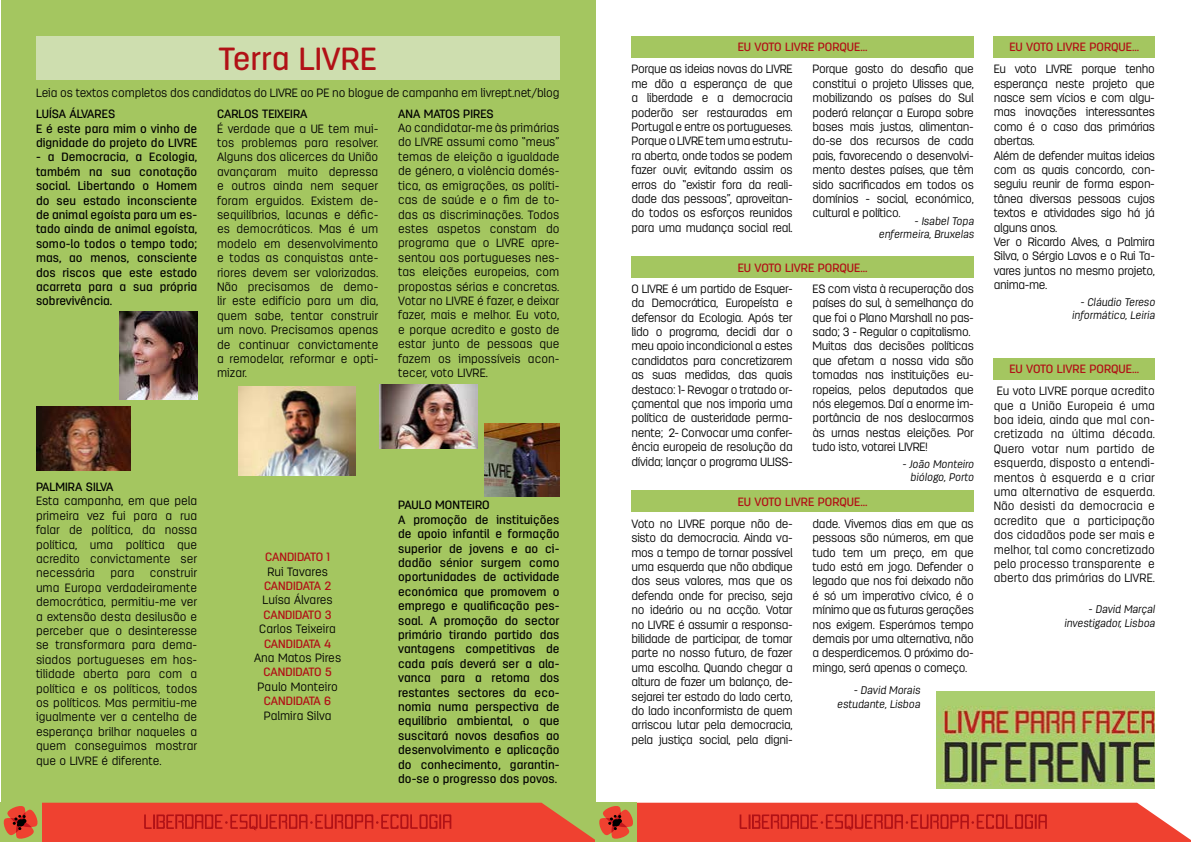
<style>
.page{position:relative;width:1191px;height:842px;background:#fff}
.page>*{position:absolute;margin:0;border:0;box-sizing:border-box;transform-origin:0 0}
.t1{font:500 32px "Antartida Rounded";color:#b11116}
.t2{font:300 12px/14.4px "Antartida Rounded";letter-spacing:-.03em;color:#000;text-align:justify}
.t3{font:500 12px/14.4px "Antartida Rounded";color:#000}
.t4{font:500 12px "Antartida Rounded";color:#b11116}
.t5{font:300 12px "Antartida Rounded";letter-spacing:-.01em;color:#000}
.t6{font:300 12px "Antartida Rounded";color:#000}
.t7{font:italic 300 11px/13.2px "Antartida Rounded";color:#000;text-align:right}
</style>
<div class="page">
<div style="left:0;top:1px;width:595px;height:841px;background:#a4c660"></div>
<div style="left:36px;top:36px;width:523px;height:43px;background:#cedeaf"></div>
<div style="left:631px;top:490px;width:343px;height:22px;background:#a4c660"></div>
<div style="left:631px;top:36px;width:343px;height:21px;background:#a4c660"></div>
<div style="left:631px;top:256px;width:343px;height:22px;background:#a4c660"></div>
<svg style="left:3px;top:803px;width:1188px;height:39px;background:#e44834"></svg>
<div style="left:993px;top:36px;width:162px;height:21px;background:#a4c660"></div>
<div style="left:993px;top:358px;width:162px;height:21px;background:#a4c660"></div>
<img style="left:119px;top:312px;width:78px;height:88px">
<img style="left:36px;top:407px;width:95px;height:64px">
<img style="left:238px;top:387px;width:118px;height:88px">
<img style="left:380px;top:385px;width:97px;height:64px">
<img style="left:485px;top:423px;width:74px;height:74px">
<img style="left:936px;top:692px;width:219px;height:96px">
<h1 class="t1" style="left:219px;top:41px;width:160px">Terra LIVRE</h1>
<p class="t5" style="left:36px;top:86px;width:525px">Leia os textos completos dos candidatos do LIVRE ao PE no blogue de campanha em livrept.net/blog</p>
<p class="t3" style="left:36px;top:107px;width:163px">LUÍSA ÁLVARES<br>E é este para mim o vinho de dignidade do projeto do LIVRE</p>
<p class="t3" style="left:36px;top:150px;width:163px;text-align:justify">- a Democracia, a Ecologia, também na sua conotação social. Libertando o Homem do seu estado inconsciente de animal egoísta para um es&shy;tado ainda de animal egoísta, somo-lo todos o tempo todo; mas, ao menos, consciente dos riscos que este estado acarreta para a sua própria sobrevivência.</p>
<p class="t3" style="left:398px;top:106px;width:97px">ANA MATOS PIRES</p>
<p class="t2" style="left:398px;top:121px;width:163px">Ao candidatar-me às primárias do LIVRE assumi como “meus” temas de eleição a igualdade de género, a violência domés&shy;tica, as emigrações, as políti&shy;cas de saúde e o fim de to&shy;das as discriminações. Todos estes aspetos constam do programa que o LIVRE apre&shy;sentou aos portugueses nes&shy;tas eleições europeias, com propostas sérias e concretas.<br>Votar no LIVRE é fazer, e deixar fazer, mais e melhor. Eu voto, e porque acredito e gosto de estar junto de pessoas que fazem os impossíveis acon&shy;tecer, voto LIVRE.</p>
<p class="t3" style="left:217px;top:107px;width:92px">CARLOS TEIXEIRA</p>
<p class="t2" style="left:217px;top:121px;width:163px">É verdade que a UE tem mui&shy;tos problemas para resolver.<br>Alguns dos alicerces da União avançaram muito depressa e outros ainda nem sequer foram erguidos. Existem de&shy;sequilíbrios, lacunas e défic&shy;es democráticos. Mas é um modelo em desenvolvimento e todas as conquistas ante&shy;riores devem ser valorizadas.<br>Não precisamos de demo&shy;lir este edifício para um dia, quem sabe, tentar construir um novo. Precisamos apenas de continuar convictamente a remodelar, reformar e opti&shy;mizar.</p>
<p class="t3" style="left:36px;top:480px;width:79px">PALMIRA SILVA</p>
<p class="t2" style="left:36px;top:494px;width:163px">Esta campanha, em que pela primeira vez fui para a rua falar de política, da nossa política, uma política que acredito convictamente ser necessária</p>
<p class="t2" style="left:36px;top:566px;width:163px;text-indent:114px">construir uma Europa verdadeiramente democrática, permitiu-me ver a extensão desta desilusão e perceber que o desinteresse se transformara para dema&shy;siados portugueses em hos&shy;tilidade aberta para com a política e os políticos, todos os políticos. Mas permitiu-me igualmente ver a centelha de esperança brilhar naqueles a quem conseguimos mostrar que o LIVRE é diferente.</p>
<p class="t2" style="left:110px;top:566px;width:26px">para</p>
<p class="t4" style="left:265px;top:550px;width:66px">CANDIDATO 1</p>
<p class="t6" style="left:267px;top:565px;width:62px">Rui Tavares</p>
<p class="t4" style="left:264px;top:579px;width:69px">CANDIDATA 2</p>
<p class="t6" style="left:262px;top:593px;width:72px">Luísa Álvares</p>
<p class="t4" style="left:263px;top:608px;width:70px">CANDIDATO 3</p>
<p class="t6" style="left:259px;top:622px;width:78px">Carlos Teixeira</p>
<p class="t4" style="left:264px;top:637px;width:69px">CANDIDATA 4</p>
<p class="t6" style="left:254px;top:651px;width:89px">Ana Matos Pires</p>
<p class="t4" style="left:264px;top:665px;width:70px">CANDIDATO 5</p>
<p class="t6" style="left:258px;top:680px;width:82px">Paulo Monteiro</p>
<p class="t4" style="left:264px;top:694px;width:69px">CANDIDATA 6</p>
<p class="t6" style="left:264px;top:709px;width:70px">Palmira Silva</p>
<p class="t3" style="left:398px;top:498px;width:163px">PAULO MONTEIRO<br>A promoção de instituições de apoio infantil e formação superior de jovens e ao ci&shy;dadão sénior surgem como oportunidades de actividade económica que promovem o emprego e qualificação pes&shy;soal. A promoção do sector primário tirando partido das vantagens competitivas de cada país deverá ser a ala&shy;vanca para a retoma dos restantes sectores da eco&shy;nomia numa perspectiva de equilíbrio ambiental, o que suscitará novos desafios ao desenvolvimento e aplicação do conhecimento, garantin&shy;do-se o progresso dos povos.</p>
<p class="t4" style="left:737px;top:40px;width:131px">EU VOTO LIVRE PORQUE...</p>
<p class="t2" style="left:631px;top:62px;width:163px">Porque as ideias novas do LIVRE me dão a esperança de que a liberdade e a democracia poderão ser restauradas em Portugal e entre os portugueses.<br>Porque o LIVRE tem uma estrutu&shy;ra aberta, onde todos se podem fazer ouvir, evitando assim os erros do “existir fora da reali&shy;dade das pessoas”, aproveitan&shy;do todos os esforços reunidos para uma mudança social real.</p>
<p class="t2" style="left:812px;top:62px;width:163px">Porque gosto do desafio que constitui o projeto Ulisses que, mobilizando os países do Sul poderá relançar a Europa sobre bases mais justas, alimentan&shy;do-se dos recursos de cada pais, favorecendo o desenvolvi&shy;mento destes países, que têm sido sacrificados em todos os domínios - social, económico, cultural e político.</p>
<p class="t7" style="left:878px;top:214px;width:97px">- Isabel Topa enfermeira, Bruxelas</p>
<p class="t4" style="left:737px;top:261px;width:131px">EU VOTO LIVRE PORQUE...</p>
<p class="t2" style="left:631px;top:281px;width:163px">O LIVRE é um partido de Esquer&shy;da Democrática, Europeísta e defensor da Ecologia. Após ter lido o programa, decidi dar o meu apoio incondicional a estes candidatos para concretizarem as suas medidas, das quais destaco: 1- Revogar o tratado or&shy;çamental que nos imporia uma política de austeridade perma&shy;nente; 2- Convocar uma confer&shy;ência europeia de resolução da dívida; lançar o programa ULISS-</p>
<p class="t2" style="left:812px;top:281px;width:163px;text-align:left">ES com vista à recuperação dos países do sul, à semelhança do que foi o Plano Marshall no pas&shy;sado; 3 - Regular o capitalismo.<br>Muitas das decisões políticas que afetam a nossa vida são tomadas nas instituições eu&shy;ropeias, pelos deputados que nós elegemos. Daí a enorme im&shy;portância de nos deslocarmos às urnas nestas eleições. Por tudo isto, votarei LIVRE!</p>
<p class="t7" style="left:902px;top:457px;width:73px">- João Monteiro biólogo, Porto</p>
<p class="t4" style="left:737px;top:495px;width:131px">EU VOTO LIVRE PORQUE...</p>
<p class="t2" style="left:631px;top:517px;width:163px">Voto no LIVRE porque não de&shy;sisto da democracia. Ainda va&shy;mos a tempo de tornar possível uma esquerda que não abdique dos seus valores, mas que os defenda onde for preciso, seja no ideário ou na acção. Votar no LIVRE é assumir a responsa&shy;bilidade de participar, de tomar parte no nosso futuro, de fazer uma escolha. Quando chegar a altura de fazer um balanço, de&shy;sejarei ter estado do lado certo, do lado inconformista de quem arriscou lutar pela democracia, pela justiça social, pela digni-</p>
<p class="t2" style="left:812px;top:517px;width:163px">dade. Vivemos dias em que as pessoas são números, em que tudo tem um preço, em que tudo está em jogo. Defender o legado que nos foi deixado não é só um imperativo cívico, é o mínimo que as futuras gerações nos exigem. Esperámos tempo demais por uma alternativa, não a desperdicemos. O próximo do&shy;mingo, será apenas o começo.</p>
<p class="t7" style="left:837px;top:684px;width:85px">- David Morais estudante, Lisboa</p>
<p class="t4" style="left:1009px;top:40px;width:131px">EU VOTO LIVRE PORQUE...</p>
<p class="t2" style="left:993px;top:62px;width:163px;text-align:left">Eu voto LIVRE porque tenho esperança neste projeto que nasce sem vícios e com algu&shy;mas inovações interessantes como é o caso das primárias abertas.<br>Além de defender muitas ideias com as quais concordo, con&shy;seguiu reunir de forma espon&shy;tânea diversas pessoas cujos textos e atividades sigo há já alguns anos.<br>Ver o Ricardo Alves, a Palmira<br>Silva, o Sérgio Lavos e o Rui Ta&shy;vares juntos no mesmo projeto, anima-me.</p>
<p class="t7" style="left:1071px;top:296px;width:85px">- Cláudio Tereso informático, Leiria</p>
<p class="t4" style="left:1009px;top:362px;width:131px">EU VOTO LIVRE PORQUE...</p>
<p class="t2" style="left:993px;top:384px;width:163px">Eu voto LIVRE porque acredito que a União Europeia é uma boa ideia, ainda que mal con&shy;cretizada na última década.<br>Quero votar num partido de esquerda, disposto a entendi&shy;mentos à esquerda e a criar uma alternativa de esquerda.<br>Não desisti da democracia e acredito que a participação dos cidadãos pode ser mais e melhor, tal como concretizado pelo processo transparente e aberto das primárias do LIVRE.</p>
<p class="t7" style="left:1064px;top:603px;width:92px">- David Marçal investigador, Lisboa</p>
</div>
